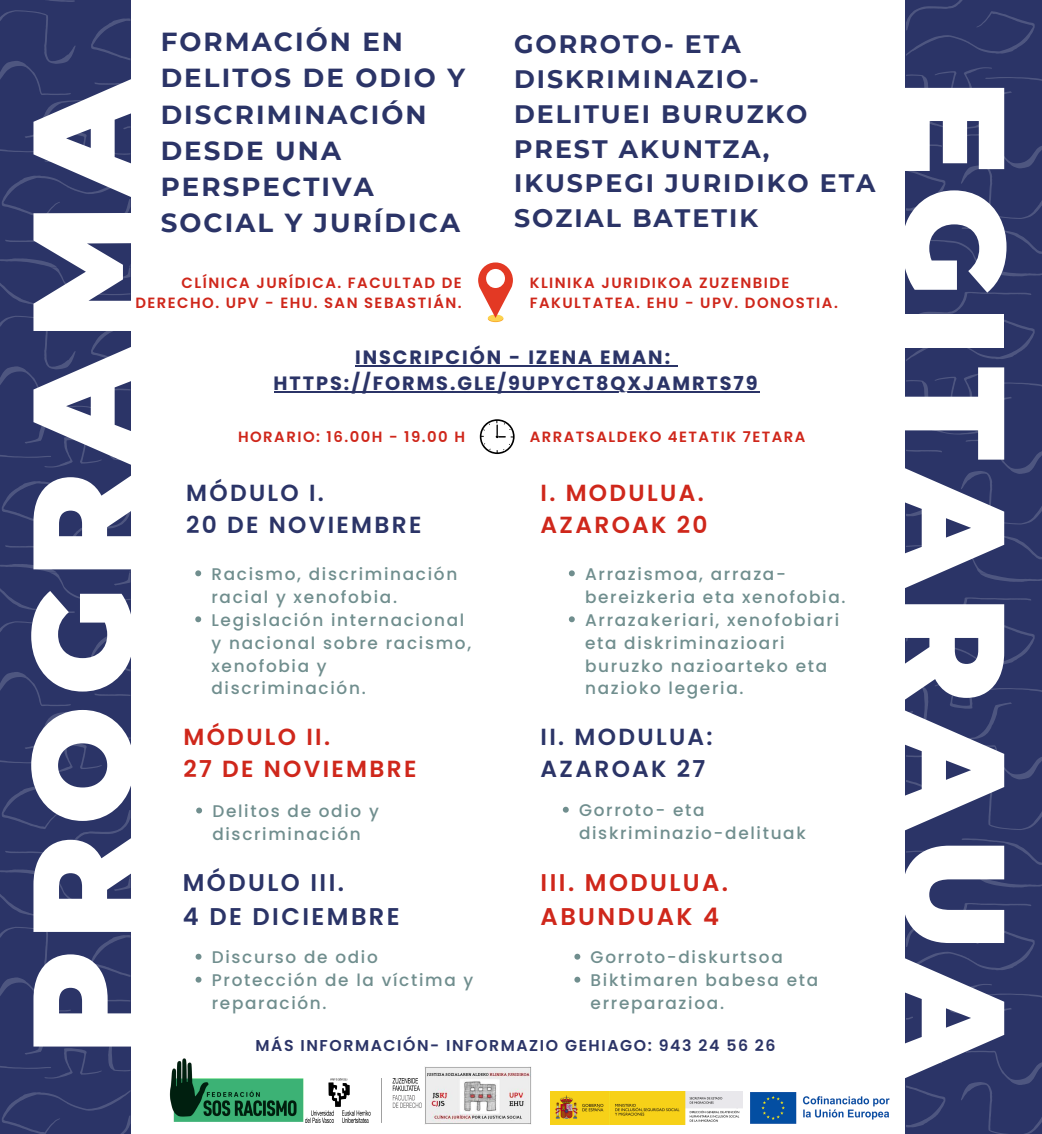
<style>
.page{position:relative;width:1042px;height:1134px;background:#fff}
.page>*{position:absolute;margin:0;border:0;box-sizing:border-box;transform-origin:0 0}
.t1{font:900 142.71px "Montserrat";letter-spacing:.075em;color:#fff}
.t2{font:900 140.35px "Montserrat";letter-spacing:.075em;color:#fff}
.t3{font:700 26.07px/36.1px "Montserrat";letter-spacing:.08em;color:#2b3467}
.t4{font:700 25.2px/34.8px "Montserrat";letter-spacing:.08em;color:#2b3467}
.t5{font:600 24.15px "Poppins";letter-spacing:.1em;color:#2b3467}
.t6{font:600 24.15px/33.4px "Poppins";letter-spacing:.1em;color:#cf271b}
.t7{font:600 23.28px/32.2px "Poppins";letter-spacing:.1em;color:#cf271b}
.t8{font:600 23.28px/32.2px "Poppins";letter-spacing:.1em;color:#2b3467}
.t9{font:700 19.25px/26.9px "Poppins";letter-spacing:.1em;color:#2b3467;text-align:center}
.t10{font:500 16.89px/22.9px "Poppins";letter-spacing:.1em;color:#708e8e}
.t11{font:600 15.75px "Poppins";letter-spacing:.1em;color:#2b3467}
.t12{font:600 14.88px/20.3px "Poppins";letter-spacing:.1em;color:#cf271b;text-align:right}
</style>
<div class="page">
<div style="left:0;top:0;width:131px;height:1133px;background:#2b3467"></div>
<svg style="left:48px;top:0;width:27px;height:2px"></svg>
<svg style="left:2px;top:174px;width:128px;height:69px"></svg>
<svg style="left:0;top:10px;width:130px;height:152px"></svg>
<svg style="left:0;top:258px;width:130px;height:49px"></svg>
<svg style="left:2px;top:479px;width:128px;height:69px"></svg>
<svg style="left:0;top:316px;width:130px;height:151px"></svg>
<svg style="left:0;top:564px;width:130px;height:49px"></svg>
<svg style="left:2px;top:785px;width:128px;height:69px"></svg>
<svg style="left:0;top:621px;width:130px;height:152px"></svg>
<svg style="left:0;top:869px;width:130px;height:49px"></svg>
<svg style="left:2px;top:1091px;width:128px;height:42px"></svg>
<svg style="left:0;top:927px;width:130px;height:151px"></svg>
<div style="left:905px;top:0;width:136px;height:1133px;background:#2b3467"></div>
<svg style="left:906px;top:903px;width:128px;height:69px"></svg>
<svg style="left:906px;top:984px;width:135px;height:149px"></svg>
<svg style="left:906px;top:838px;width:135px;height:49px"></svg>
<svg style="left:906px;top:597px;width:128px;height:70px"></svg>
<svg style="left:906px;top:678px;width:135px;height:152px"></svg>
<svg style="left:906px;top:533px;width:135px;height:49px"></svg>
<svg style="left:906px;top:292px;width:128px;height:69px"></svg>
<svg style="left:906px;top:373px;width:135px;height:151px"></svg>
<svg style="left:906px;top:227px;width:135px;height:49px"></svg>
<svg style="left:906px;top:0;width:128px;height:56px"></svg>
<svg style="left:906px;top:67px;width:135px;height:152px"></svg>
<img style="left:169px;top:1058px;width:137px;height:65px">
<img style="left:550px;top:1091px;width:192px;height:33px">
<img style="left:750px;top:1092px;width:140px;height:32px">
<img style="left:425px;top:1066px;width:106px;height:58px">
<svg style="left:488px;top:315px;width:15px;height:7px"></svg>
<div style="left:488px;top:314px;width:15px;height:7px;background:#fcd24f;border-radius:50%"></div>
<svg style="left:478px;top:262px;width:35px;height:56px"></svg>
<div style="left:486px;top:269px;width:19px;height:19px;background:#fff;border-radius:50%"></div>
<svg style="left:480px;top:419px;width:34px;height:35px"></svg>
<img style="left:306px;top:1078px;width:115px;height:44px">
<svg style="left:569px;top:570px;width:5px;height:6px"></svg>
<svg style="left:569px;top:616px;width:5px;height:6px"></svg>
<svg style="left:563px;top:806px;width:5px;height:6px"></svg>
<svg style="left:574px;top:953px;width:6px;height:6px"></svg>
<svg style="left:574px;top:976px;width:6px;height:6px"></svg>
<svg style="left:195px;top:570px;width:6px;height:6px"></svg>
<svg style="left:195px;top:616px;width:6px;height:6px"></svg>
<svg style="left:196px;top:807px;width:6px;height:6px"></svg>
<svg style="left:195px;top:953px;width:6px;height:6px"></svg>
<svg style="left:195px;top:976px;width:6px;height:6px"></svg>
<hr style="left:355px;top:365px;width:323px;height:1px;background:#2b3467">
<hr style="left:274px;top:392px;width:485px;height:1px;background:#2b3467">
<p class="t3" style="left:161px;top:24px;width:306px">FORMACIÓN EN<br>DELITOS DE ODIO Y<br>DISCRIMINACIÓN<br>DESDE UNA<br>PERSPECTIVA<br>SOCIAL Y JURÍDICA</p>
<p class="t4" style="left:514px;top:27px;width:363px">GORROTO- ETA<br>DISKRIMINAZIO-<br>DELITUEI BURUZKO<br>PREST AKUNTZA,<br>IKUSPEGI JURIDIKO ETA<br>SOZIAL BATETIK</p>
<p class="t2" style="left:-4px;top:1054px;width:979px;rotate:-90deg">PROGRAMA</p>
<p class="t12" style="left:135px;top:273px;width:328px">CLÍNICA JURÍDICA. FACULTAD DE<br>DERECHO. UPV - EHU. SAN SEBASTIÁN.</p>
<p class="t12" style="left:529px;top:273px;width:310px;text-align:left">KLINIKA JURIDIKOA ZUZENBIDE<br>FAKULTATEA. EHU - UPV. DONOSTIA.</p>
<p class="t9" style="left:274px;top:343px;width:485px">INSCRIPCIÓN - IZENA EMAN:<br>HTTPS://FORMS.GLE/9UPYCT8QXJAMRTS79</p>
<p class="t12" style="left:238px;top:426px;width:228px">HORARIO: 16.00H - 19.00 H</p>
<p class="t12" style="left:529px;top:426px;width:277px">ARRATSALDEKO 4ETATIK 7ETARA</p>
<p class="t8" style="left:186px;top:476px;width:139px">MÓDULO I.</p>
<p class="t7" style="left:540px;top:476px;width:168px">I. MODULUA.<br>AZAROAK 20</p>
<p class="t10" style="left:585px;top:562px;width:262px">Arrazismoa, arraza&shy;bereizkeria eta xenofobia.</p>
<p class="t10" style="left:585px;top:608px;width:255px">Arrazakeriari, xenofobiari eta diskriminazioari buruzko nazioarteko eta nazioko legeria.</p>
<p class="t8" style="left:186px;top:508px;width:237px">20 DE NOVIEMBRE</p>
<p class="t10" style="left:211px;top:562px;width:247px">Racismo, discriminación racial y xenofobia.</p>
<p class="t10" style="left:211px;top:608px;width:261px">Legislación internacional y nacional sobre racismo, xenofobia y discriminación.</p>
<p class="t7" style="left:183px;top:720px;width:148px">MÓDULO II.</p>
<p class="t8" style="left:540px;top:720px;width:174px">II. MODULUA:<br>AZAROAK 27</p>
<p class="t10" style="left:579px;top:798px;width:228px">Gorroto- eta diskriminazio-delituak</p>
<p class="t6" style="left:540px;top:866px;width:189px">III. MODULUA.<br>ABUNDUAK 4</p>
<p class="t10" style="left:590px;top:945px;width:194px">Gorroto-diskurtsoa</p>
<p class="t10" style="left:590px;top:968px;width:229px">Biktimaren babesa eta erreparazioa.</p>
<p class="t7" style="left:183px;top:752px;width:234px">27 DE NOVIEMBRE</p>
<p class="t10" style="left:212px;top:799px;width:168px">Delitos de odio y discriminación</p>
<p class="t5" style="left:183px;top:866px;width:163px">MÓDULO III.</p>
<p class="t5" style="left:183px;top:899px;width:218px">4 DE DICIEMBRE</p>
<p class="t10" style="left:212px;top:945px;width:167px">Discurso de odio</p>
<p class="t10" style="left:212px;top:968px;width:263px">Protección de la víctima y reparación.</p>
<p class="t11" style="left:255px;top:1034px;width:521px">MÁS INFORMACIÓN- INFORMAZIO GEHIAGO: 943 24 56 26</p>
<p class="t1" style="left:1042px;top:80px;width:1002px;rotate:90deg">EGITARAUA</p>
</div>
